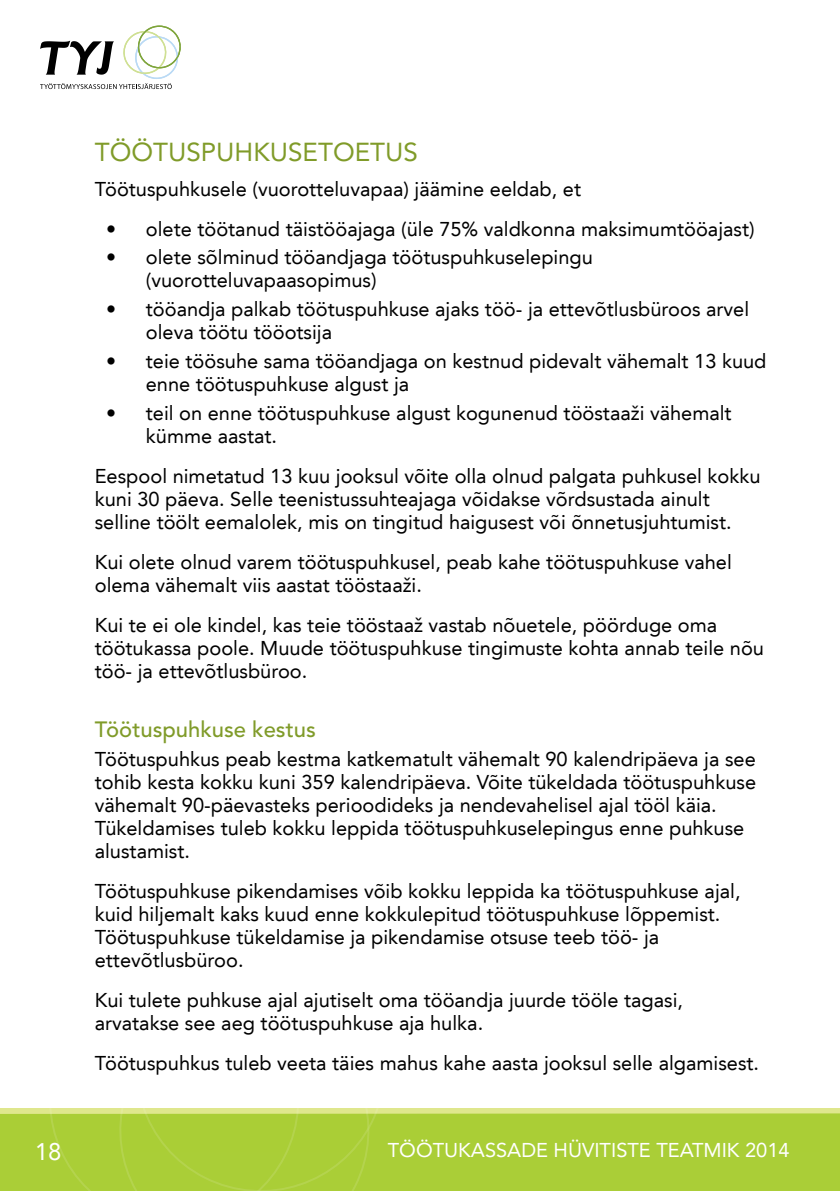
<style>
.page{position:relative;width:840px;height:1191px;background:#fff}
.page>*{position:absolute;margin:0;border:0;box-sizing:border-box;transform-origin:0 0}
.t1{font:26px "Avenir";color:#809b29}
.t2{font:24px "Avenir LT Std";color:#fff}
.t3{font:500 22px "Avenir LT Std";color:#809b29}
.t4{font:20px/23px "Avenir LT Std";color:#000}
.t5{font:20px "Avenir LT Std";color:#fff}
</style>
<div class="page">
<div style="left:0;top:1108px;width:839px;height:5px;background:#dfe78d"></div>
<div style="left:0;top:1113px;width:839px;height:78px;background:#aace37"></div>
<svg style="left:49px;top:1108px;width:87px;height:83px;background:#aecf3d"></svg>
<svg style="left:136px;top:1108px;width:249px;height:83px;background:#aecf3d"></svg>
<svg style="left:40px;top:26px;width:141px;height:63px"></svg>
<h1 class="t1" style="left:95px;top:137px;width:19px">TÖÖTU</h1>
<h1 class="t1" style="left:186px;top:137px;width:134px">SPU HKUSETOETU</h1>
<h1 class="t1" style="left:403px;top:137px;width:16px">S</h1>
<p class="t4" style="left:95px;top:177px;width:487px">Töötuspuhkusele (vuorotteluvapaa) jäämine eeldab, et</p>
<p class="t4" style="left:106px;top:217px;width:649px">• olete töötanud täistööajaga (üle 75% valdkonna maksimumtööajast)</p>
<p class="t4" style="left:146px;top:246px;width:448px;text-indent:-40px">• olete sõlminud tööandjaga töötuspuhkuselepingu (vuorotteluvapaasopimus)</p>
<p class="t4" style="left:146px;top:298px;width:604px;text-indent:-40px">• tööandja palkab töötuspuhkuse ajaks töö- ja ettevõtlusbüroos arvel oleva töötu tööotsija</p>
<p class="t4" style="left:146px;top:349px;width:621px;text-indent:-40px">• teie töösuhe sama tööandjaga on kestnud pidevalt vähemalt 13 kuud enne töötuspuhkuse algust ja</p>
<p class="t4" style="left:146px;top:401px;width:587px;text-indent:-40px">• teil on enne töötuspuhkuse algust kogunenud tööstaaži vähemalt kümme aastat.</p>
<p class="t4" style="left:95px;top:464px;width:667px">Eespool nimetatud 13 kuu jooksul võite olla olnud palgata puhkusel kokku kuni 30 päeva. Selle teenistussuhteajaga võidakse võrdsustada ainult selline töölt eemalolek, mis on tingitud haigusest või õnnetusjuhtumist.</p>
<p class="t4" style="left:95px;top:550px;width:638px">Kui olete olnud varem töötuspuhkusel, peab kahe töötuspuhkuse vahel olema vähemalt viis aastat tööstaaži.</p>
<p class="t4" style="left:95px;top:613px;width:670px">Kui te ei ole kindel, kas teie tööstaaž vastab nõuetele, pöörduge oma töötukassa poole. Muude töötuspuhkuse tingimuste kohta annab teile nõu töö- ja ettevõtlusbüroo.</p>
<p class="t3" style="left:95px;top:716px;width:222px">Töötuspuhkuse kestus</p>
<p class="t4" style="left:95px;top:747px;width:662px">Töötuspuhkus peab kestma katkematult vähemalt 90 kalendripäeva ja see tohib kesta kokku kuni 359 kalendripäeva. Võite tükeldada töötuspuhkuse vähemalt 90-päevasteks perioodideks ja nendevahelisel ajal tööl käia.<br>Tükeldamises tuleb kokku leppida töötuspuhkuselepingus enne puhkuse alustamist.</p>
<p class="t4" style="left:95px;top:879px;width:647px">Töötuspuhkuse pikendamises võib kokku leppida ka töötuspuhkuse ajal, kuid hiljemalt kaks kuud enne kokkulepitud töötuspuhkuse lõppemist.<br>Töötuspuhkuse tükeldamise ja pikendamise otsuse teeb töö- ja ettevõtlusbüroo.</p>
<p class="t4" style="left:95px;top:988px;width:589px">Kui tulete puhkuse ajal ajutiselt oma tööandja juurde tööle tagasi, arvatakse see aeg töötuspuhkuse aja hulka.</p>
<p class="t4" style="left:95px;top:1051px;width:665px">Töötuspuhkus tuleb veeta täies mahus kahe aasta jooksul selle algamisest.</p>
<p class="t2" style="left:35px;top:1137px;width:28px">18</p>
<p class="t5" style="left:387px;top:1138px;width:403px">TÖÖTUKASSADE HÜVITISTE TEATMIK 2014</p>
</div>
